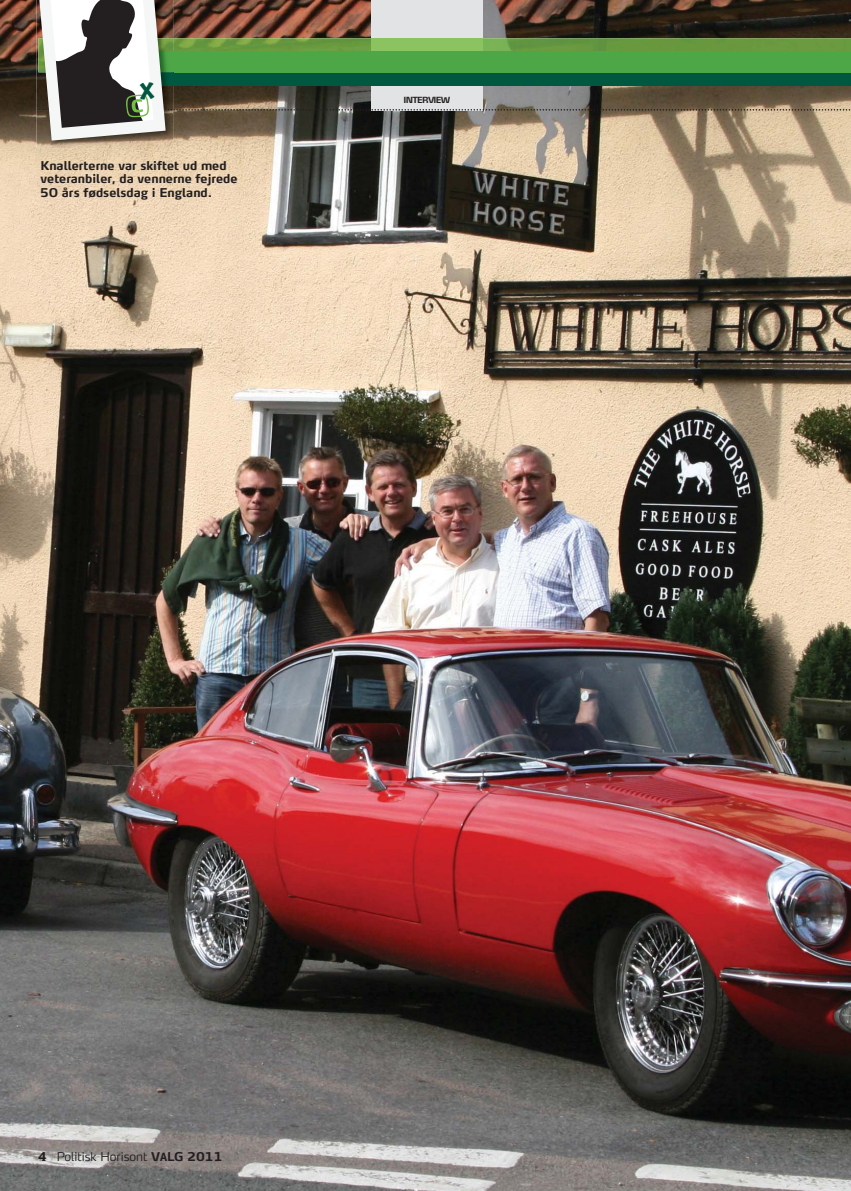
<style>
.page{position:relative;width:851px;height:1191px;background:#fff}
.page>*{position:absolute;margin:0;border:0;box-sizing:border-box;transform-origin:0 0}
.t1{font:700 12px/13.5px "Max LF";color:#231f20}
.t2{font:300 12px "Max TF";color:#231f20}
.t3{font:700 8.4px "Max LF";letter-spacing:-.085em;color:#231f20}
.s1{font-family:"Soho Std";font-weight:700}
.s2{font-weight:700}
</style>
<div class="page">
<img style="left:0;top:0;width:850px;height:1190px">
<img style="left:37px;top:0;width:136px;height:148px">
<svg style="left:38px;top:0;width:812px;height:141px;background:#69775a"></svg>
<p class="t1" style="left:40px;top:159px;width:198px">Knallerterne var skiftet ud med veteranbiler, da vennerne fejrede<br>50 års fødselsdag i England.</p>
<p class="t3" style="left:403px;top:97px;width:48px">INTERVIEW</p>
<p class="t2" style="left:38px;top:1150px;width:186px"><span class="s1">4</span> Politisk Horisont <span class="s2">VALG 2011</span></p>
</div>
